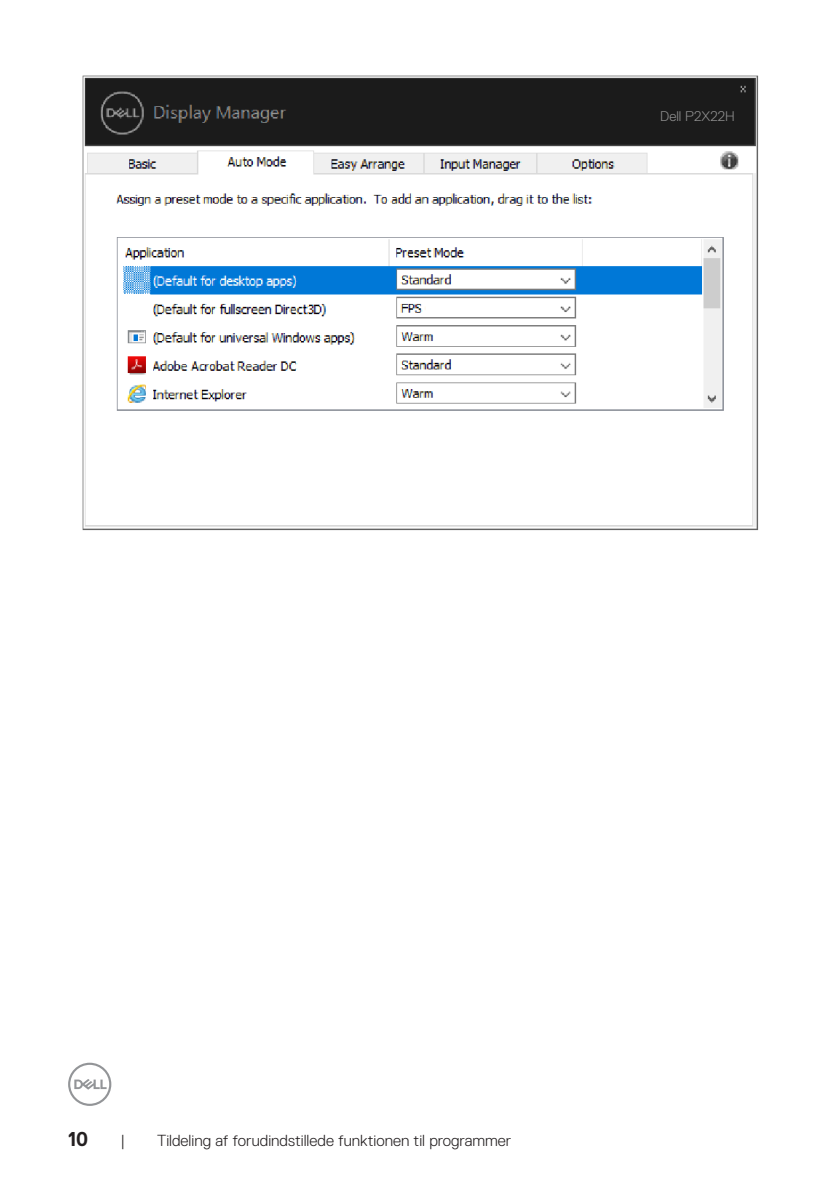
<style>
.page{position:relative;width:840px;height:1191px;background:#fff}
.page>*{position:absolute;margin:0;border:0;box-sizing:border-box;transform-origin:0 0}
.t1{font:700 20px "Dell Replica";color:#231f20}
.t2{font:300 16px "Dell Replica";color:#231f20}
.t3{font:300 14px "Dell Replica";color:#939393}
</style>
<div class="page">
<svg style="left:68px;top:1062px;width:43px;height:44px"></svg>
<img style="left:82px;top:75px;width:677px;height:455px">
<p class="t3" style="left:660px;top:109px;width:76px">Dell P2X22H</p>
<p class="t1" style="left:68px;top:1127px;width:22px">10</p>
<p class="t2" style="left:120px;top:1131px;width:6px">|</p>
<p class="t2" style="left:157px;top:1131px;width:355px">Tildeling af forudindstillede funktionen til programmer</p>
</div>
